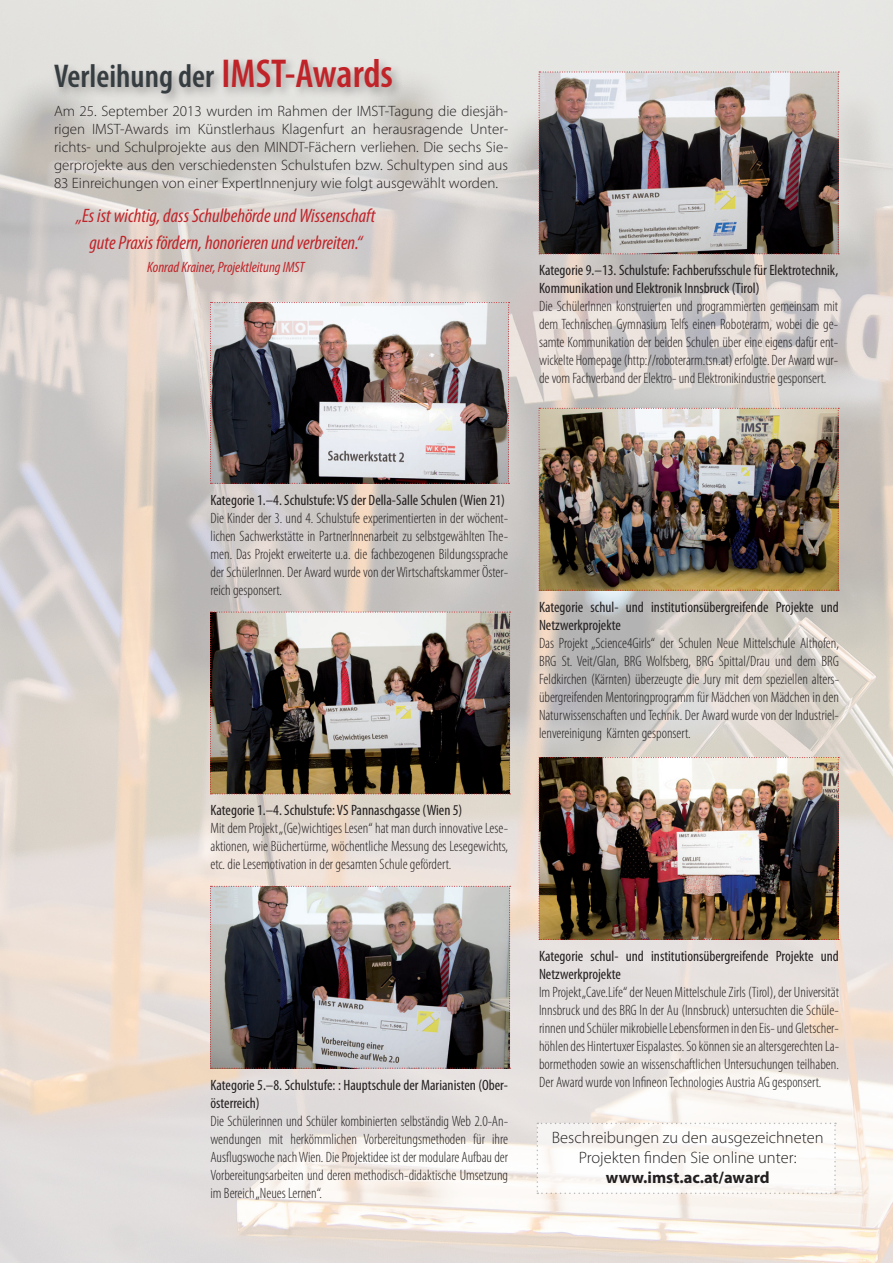
<style>
.page{position:relative;width:893px;height:1263px;background:#fff}
.page>*{position:absolute;margin:0;border:0;box-sizing:border-box;transform-origin:0 0}
.t1{font:600 condensed 33px "Myriad Pro";color:#363d41}
.t2{font:italic condensed 19.5px/27px "Myriad Pro";color:#c02429;text-align:center}
.t3{font:300 16.5px/19.8px "Myriad Pro";color:#231f20;text-align:center}
.t4{font:700 16.5px "Myriad Pro";color:#231f20}
.t5{font:300 condensed 15px/18px "Myriad Pro";color:#231f20;text-align:justify}
.t6{font:condensed 15px/18px "Myriad Pro";color:#231f20}
.t7{font:300 15px/18px "Myriad Pro";color:#231f20;text-align:justify}
.t8{font:italic condensed 15px "Myriad Pro";color:#c02429}
.s1{font-size:40.5px;color:#c02429}
</style>
<div class="page">
<img style="left:0;top:0;width:893px;height:1263px">
<svg style="left:537px;top:1123px;width:299px;height:71px"></svg>
<div style="left:51px;top:56px;width:353px;height:50px;background:#231f20;opacity:.35"></div>
<img style="left:539px;top:408px;width:300px;height:183px">
<img style="left:210px;top:886px;width:301px;height:183px">
<img style="left:210px;top:612px;width:301px;height:182px">
<img style="left:539px;top:757px;width:300px;height:183px">
<img style="left:210px;top:302px;width:300px;height:182px">
<img style="left:539px;top:72px;width:300px;height:182px">
<h1 class="t1" style="left:54px;top:56px;width:341px">Verleihung der <span class="s1">IMST-Awards</span></h1>
<p class="t7" style="left:54px;top:102px;width:456px">Am 25. September 2013 wurden im Rahmen der IMST-Tagung die diesjäh&shy;rigen IMST-Awards im Künstlerhaus Klagenfurt an herausragende Unter&shy;richts- und Schulprojekte aus den MINDT-Fächern verliehen. Die sechs Sie&shy;gerprojekte aus den verschiedensten Schulstufen bzw. Schultypen sind aus 83 Einreichungen von einer ExpertInnenjury wie folgt ausgewählt worden.</p>
<h2 class="t2" style="left:76px;top:202px;width:301px">„Es ist wichtig, dass Schulbehörde und Wissenschaft gute Praxis fördern, honorieren und verbreiten.“</h2>
<p class="t8" style="left:147px;top:258px;width:159px">Konrad Krainer, Projektleitung IMST</p>
<p class="t6" style="left:539px;top:261px;width:301px">Kategorie 9.–13. Schulstufe: Fachberufsschule für Elektrotechnik,<br>Kommunikation und Elektronik Innsbruck (Tirol)</p>
<p class="t5" style="left:539px;top:297px;width:301px">Die SchülerInnen konstruierten und programmierten gemeinsam mit dem Technischen Gymnasium Telfs einen Roboterarm, wobei die ge&shy;samte Kommunikation der beiden Schulen über eine eigens dafür ent&shy;wickelte Homepage (http://roboterarm.tsn.at) erfolgte. Der Award wur&shy;de vom Fachverband der Elektro- und Elektronikindustrie gesponsert.</p>
<p class="t6" style="left:210px;top:491px;width:296px">Kategorie 1.–4. Schulstufe: VS der Della-Salle Schulen (Wien 21)</p>
<p class="t5" style="left:210px;top:509px;width:299px">Die Kinder der 3. und 4. Schulstufe experimentierten in der wöchent&shy;lichen Sachwerkstätte in PartnerInnenarbeit zu selbstgewählten The&shy;men. Das Projekt erweiterte u.a. die fachbezogenen Bildungssprache der SchülerInnen. Der Award wurde von der Wirtschaftskammer Öster&shy;reich gesponsert.</p>
<p class="t6" style="left:210px;top:801px;width:253px">Kategorie 1.–4. Schulstufe: VS Pannaschgasse (Wien 5)</p>
<p class="t5" style="left:210px;top:819px;width:299px">Mit dem Projekt „(Ge)wichtiges Lesen“ hat man durch innovative Lese&shy;aktionen, wie Büchertürme, wöchentliche Messung des Lesegewichts, etc. die Lesemotivation in der gesamten Schule gefördert.</p>
<p class="t6" style="left:210px;top:1075px;width:299px">Kategorie 5.–8. Schulstufe: : Hauptschule der Marianisten (Ober&shy;österreich)</p>
<p class="t5" style="left:210px;top:1112px;width:299px">Die Schülerinnen und Schüler kombinierten selbständig Web 2.0-An&shy;wendungen mit herkömmlichen Vorbereitungsmethoden für ihre Ausflugswoche nach Wien. Die Projektidee ist der modulare Aufbau der Vorbereitungsarbeiten und deren methodisch-didaktische Umsetzung im Bereich „Neues Lernen“.</p>
<p class="t6" style="left:539px;top:598px;width:301px">Kategorie schul- und institutionsübergreifende Projekte und<br>Netzwerkprojekte</p>
<p class="t5" style="left:539px;top:634px;width:301px">Das Projekt „Science4Girls“ der Schulen Neue Mittelschule Althofen, BRG St. Veit/Glan, BRG Wolfsberg, BRG Spittal/Drau und dem BRG Feldkirchen (Kärnten) überzeugte die Jury mit dem speziellen alters&shy;übergreifenden Mentoringprogramm für Mädchen von Mädchen in den Naturwissenschaften und Technik. Der Award wurde von der Industriel&shy;lenvereinigung Kärnten gesponsert.</p>
<p class="t6" style="left:539px;top:947px;width:301px">Kategorie schul- und institutionsübergreifende Projekte und<br>Netzwerkprojekte</p>
<p class="t5" style="left:539px;top:983px;width:301px">Im Projekt „Cave.Life“ der Neuen Mittelschule Zirls (Tirol), der Universität Innsbruck und des BRG In der Au (Innsbruck) untersuchten die Schüle&shy;rinnen und Schüler mikrobielle Lebensformen in den Eis- und Gletscher&shy;höhlen des Hintertuxer Eispalastes. So können sie an altersgerechten La&shy;bormethoden sowie an wissenschaftlichen Untersuchungen teilhaben.<br>Der Award wurde von Infineon Technologies Austria AG gesponsert.</p>
<p class="t3" style="left:552px;top:1127px;width:273px">Beschreibungen zu den ausgezeichneten<br>Projekten finden Sie online unter:</p>
<p class="t4" style="left:606px;top:1166px;width:165px">www.imst.ac.at/award</p>
</div>
